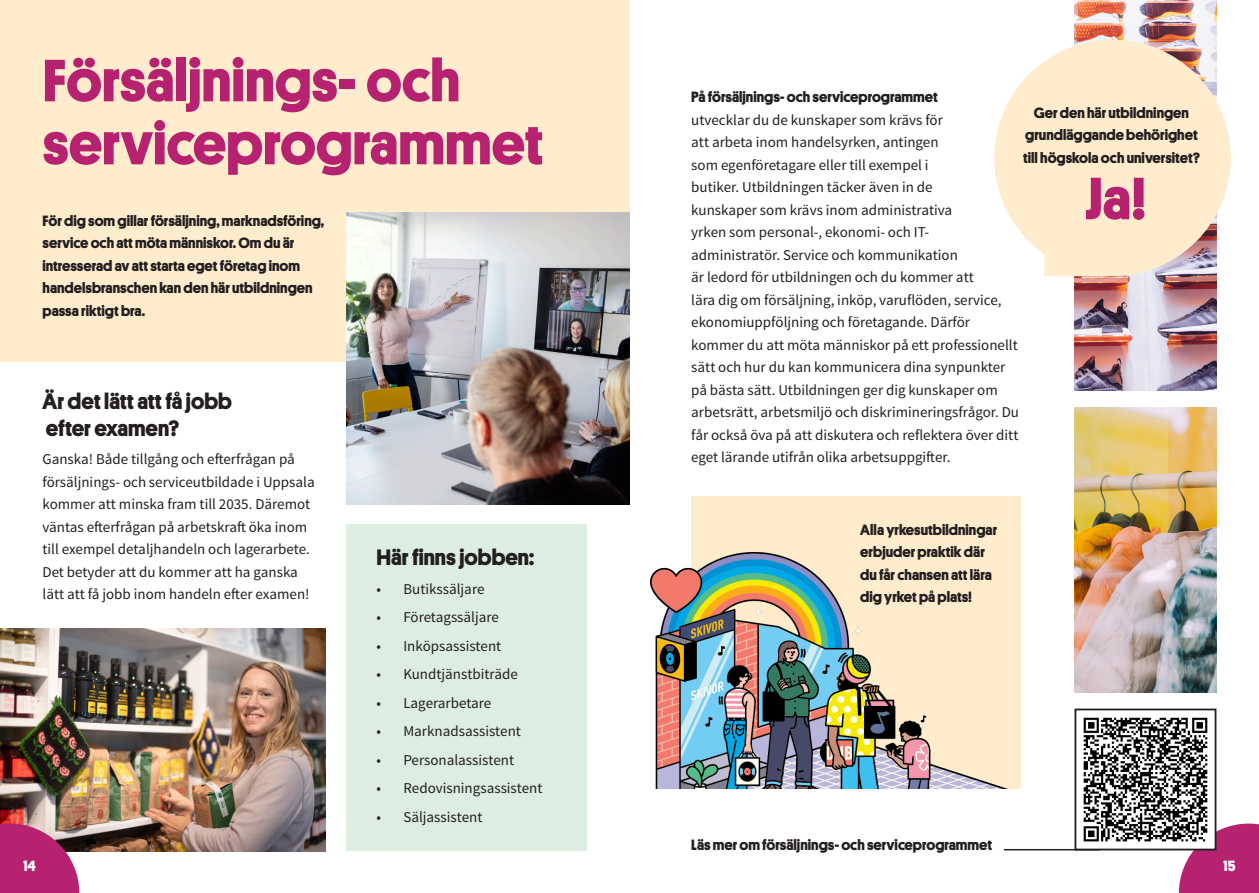
<style>
.page{position:relative;width:1259px;height:893px;background:#fff}
.page>*{position:absolute;margin:0;border:0;box-sizing:border-box;transform-origin:0 0}
.Rubrik_1{font:700 60px/63px "Platform";color:#b62270}
.Rubrik_2{font:700 22.5px/27px "Platform";color:#231f20}
.Brödtext{font:15px/22.5px "Source Sans Pro";color:#231f20}
.Ingress{font:700 15px/22.5px "Platform";color:#231f20}
.Mellanrubrik{font:700 15px/22.5px "Platform";color:#231f20}
.Brödtext-2{font:700 15px "Platform";color:#231f20}
.Mellanrubrik-2{font:700 15px "Platform";color:#fff}
.s1{font-family:"Platform";font-weight:700}
</style>
<div class="page">
<svg style="left:1179px;top:824px;width:80px;height:69px;background:#b92f77"></svg>
<img style="left:1074px;top:0;width:142px;height:390px">
<img style="left:1074px;top:408px;width:142px;height:285px">
<img style="left:0;top:629px;width:325px;height:223px">
<div style="left:691px;top:496px;width:329px;height:293px;background:#feeccd"></div>
<div style="left:0;top:0;width:629px;height:361px;background:#feeccd"></div>
<div style="left:346px;top:524px;width:241px;height:326px;background:#dceee2"></div>
<img style="left:1083px;top:717px;width:130px;height:130px">
<div style="left:1074px;top:709px;width:142px;height:141px;border:2px solid #231f20"></div>
<svg style="left:994px;top:40px;width:236px;height:236px;background:#faead2"></svg>
<hr style="left:1004px;top:849px;width:95px;height:1px;background:#231f20">
<svg style="left:0;top:824px;width:79px;height:69px;background:#b13674"></svg>
<img style="left:346px;top:212px;width:283px;height:293px">
<img style="left:651px;top:552px;width:357px;height:237px">
<p class="Rubrik_1" style="left:43px;top:45px;width:502px">Försäljnings- och serviceprogrammet</p>
<p class="Ingress" style="left:43px;top:208px;width:283px">För dig som gillar försäljning, marknadsföring, service och att möta människor. Om du är intresserad av att starta eget företag inom handelsbranschen kan den här utbildningen passa riktigt bra.</p>
<p class="Rubrik_2" style="left:43px;top:386px;width:191px">Är det lätt att få jobb efter examen?</p>
<p class="Brödtext" style="left:43px;top:448px;width:274px">Ganska! Både tillgång och efterfrågan på försäljnings- och serviceutbildade i Uppsala kommer att minska fram till 2035. Däremot väntas efterfrågan på arbetskraft öka inom till exempel detaljhandeln och lagerarbete.<br>Det betyder att du kommer att ha ganska lätt att få jobb inom handeln efter examen!</p>
<p class="Mellanrubrik-2" style="left:23px;top:854px;width:14px">14</p>
<p class="Rubrik_2" style="left:376px;top:542px;width:159px">Här finns jobben:</p>
<p class="Brödtext" style="left:376px;top:578px;width:110px">• Butikssäljare</p>
<p class="Brödtext" style="left:376px;top:606px;width:124px">• Företagssäljare</p>
<p class="Brödtext" style="left:376px;top:635px;width:126px">• Inköpsassistent</p>
<p class="Brödtext" style="left:376px;top:663px;width:143px">• Kundtjänstbiträde</p>
<p class="Brödtext" style="left:376px;top:692px;width:116px">• Lagerarbetare</p>
<p class="Brödtext" style="left:376px;top:720px;width:146px">• Marknadsassistent</p>
<p class="Brödtext" style="left:376px;top:749px;width:139px">• Personalassistent</p>
<p class="Brödtext" style="left:376px;top:777px;width:168px">• Redovisningsassistent</p>
<p class="Brödtext" style="left:376px;top:806px;width:108px">• Säljassistent</p>
<p class="Brödtext" style="left:691px;top:86px;width:329px"><span class="s1">På försäljnings- och serviceprogrammet<br></span>utvecklar du de kunskaper som krävs för<br>att arbeta inom handelsyrken, antingen<br>som egenföretagare eller till exempel i<br>butiker. Utbildningen täcker även in de<br>kunskaper som krävs inom administrativa<br>yrken som personal-, ekonomi- och IT&shy;administratör. Service och kommunikation<br>är ledord för utbildningen och du kommer att<br>lära dig om försäljning, inköp, varuflöden, service, ekonomiuppföljning och företagande. Därför kommer du att möta människor på ett professionellt sätt och hur du kan kommunicera dina synpunkter på bästa sätt. Utbildningen ger dig kunskaper om arbetsrätt, arbetsmiljö och diskrimineringsfrågor. Du får också öva på att diskutera och reflektera över ditt eget lärande utifrån olika arbetsuppgifter.</p>
<p class="Mellanrubrik" style="left:1023px;top:100px;width:178px;text-align:center">Ger den här utbildningen grundläggande behörighet till högskola och universitet?</p>
<p class="Rubrik_1" style="left:1085px;top:163px;width:63px">Ja!</p>
<p class="Mellanrubrik" style="left:860px;top:518px;width:138px">Alla yrkesutbildningar erbjuder praktik där du får chansen att lära dig yrket på plats!</p>
<p class="Brödtext-2" style="left:691px;top:833px;width:302px">Läs mer om försäljnings- och serviceprogrammet</p>
<p class="Mellanrubrik-2" style="left:1223px;top:854px;width:13px">15</p>
</div>
